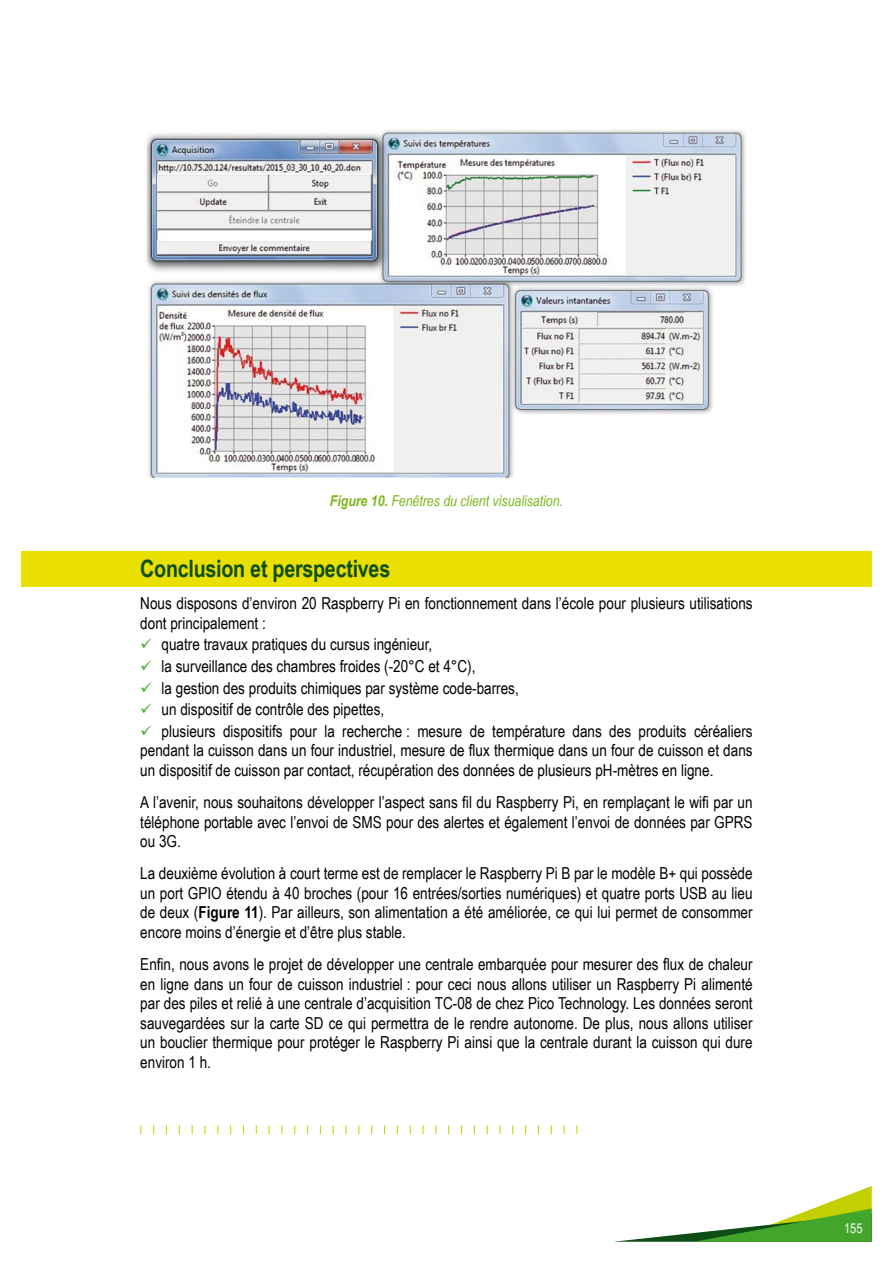
<style>
.page{position:relative;width:893px;height:1263px;background:#fff}
.page>*{position:absolute;margin:0;border:0;box-sizing:border-box;transform-origin:0 0}
._2_1{font:700 24px "Arial Narrow";letter-spacing:-.01em;color:#0e4d15}
.para1{font:16.5px/19.5px "Arial Narrow";color:#000;text-align:justify}
.legende{font:italic 15px "Arial Narrow";color:#7db61c}
.t1{font:13.5px "Arial Narrow";color:#fff}
.s1{font-weight:700}
</style>
<div class="page">
<svg style="left:614px;top:1186px;width:258px;height:56px"></svg>
<svg style="left:345px;top:1125px;width:2px;height:9px"></svg>
<svg style="left:422px;top:1125px;width:2px;height:9px"></svg>
<div style="left:21px;top:551px;width:851px;height:36px;background:#e9df00"></div>
<img style="left:146px;top:129px;width:599px;height:350px">
<p class="legende" style="left:330px;top:490px;width:235px"><span class="s1">Figure 10.</span> Fenêtres du client visualisation.</p>
<p class="_2_1" style="left:140px;top:550px;width:251px">Conclusion et perspectives</p>
<p class="para1" style="left:140px;top:593px;width:614px">Nous disposons d’environ 20 Raspberry Pi en fonctionnement dans l’école pour plusieurs utilisations dont principalement :</p>
<p class="para1" style="left:162px;top:634px;width:272px">quatre travaux pratiques du cursus ingénieur,</p>
<p class="para1" style="left:162px;top:656px;width:315px">la surveillance des chambres froides (‑20°C et 4°C),</p>
<p class="para1" style="left:162px;top:677px;width:359px">la gestion des produits chimiques par système code-barres,</p>
<p class="para1" style="left:162px;top:699px;width:224px">un dispositif de contrôle des pipettes,</p>
<p class="para1" style="left:140px;top:721px;width:614px;text-indent:21px">plusieurs dispositifs pour la recherche : mesure de température dans des produits céréaliers pendant la cuisson dans un four industriel, mesure de flux thermique dans un four de cuisson et dans un dispositif de cuisson par contact, récupération des données de plusieurs pH‑mètres en ligne.</p>
<p class="para1" style="left:140px;top:792px;width:614px">A l’avenir, nous souhaitons développer l’aspect sans fil du Raspberry Pi, en remplaçant le wifi par un téléphone portable avec l’envoi de SMS pour des alertes et également l’envoi de données par GPRS ou 3G.</p>
<p class="para1" style="left:140px;top:863px;width:614px">La deuxième évolution à court terme est de remplacer le Raspberry Pi B par le modèle B+ qui possède un port GPIO étendu à 40 broches (pour 16 entrées/sorties numériques) et quatre ports USB au lieu de deux (<span class="s1">Figure 11</span>). Par ailleurs, son alimentation a été améliorée, ce qui lui permet de consommer encore moins d’énergie et d’être plus stable.</p>
<p class="para1" style="left:140px;top:954px;width:614px">Enfin, nous avons le projet de développer une centrale embarquée pour mesurer des flux de chaleur en ligne dans un four de cuisson industriel : pour ceci nous allons utiliser un Raspberry Pi alimenté par des piles et relié à une centrale d’acquisition TC‑08 de chez Pico Technology. Les données seront sauvegardées sur la carte SD ce qui permettra de le rendre autonome. De plus, nous allons utiliser un bouclier thermique pour protéger le Raspberry Pi ainsi que la centrale durant la cuisson qui dure environ 1 h.</p>
<p class="t1" style="left:844px;top:1218px;width:20px">155</p>
</div>
